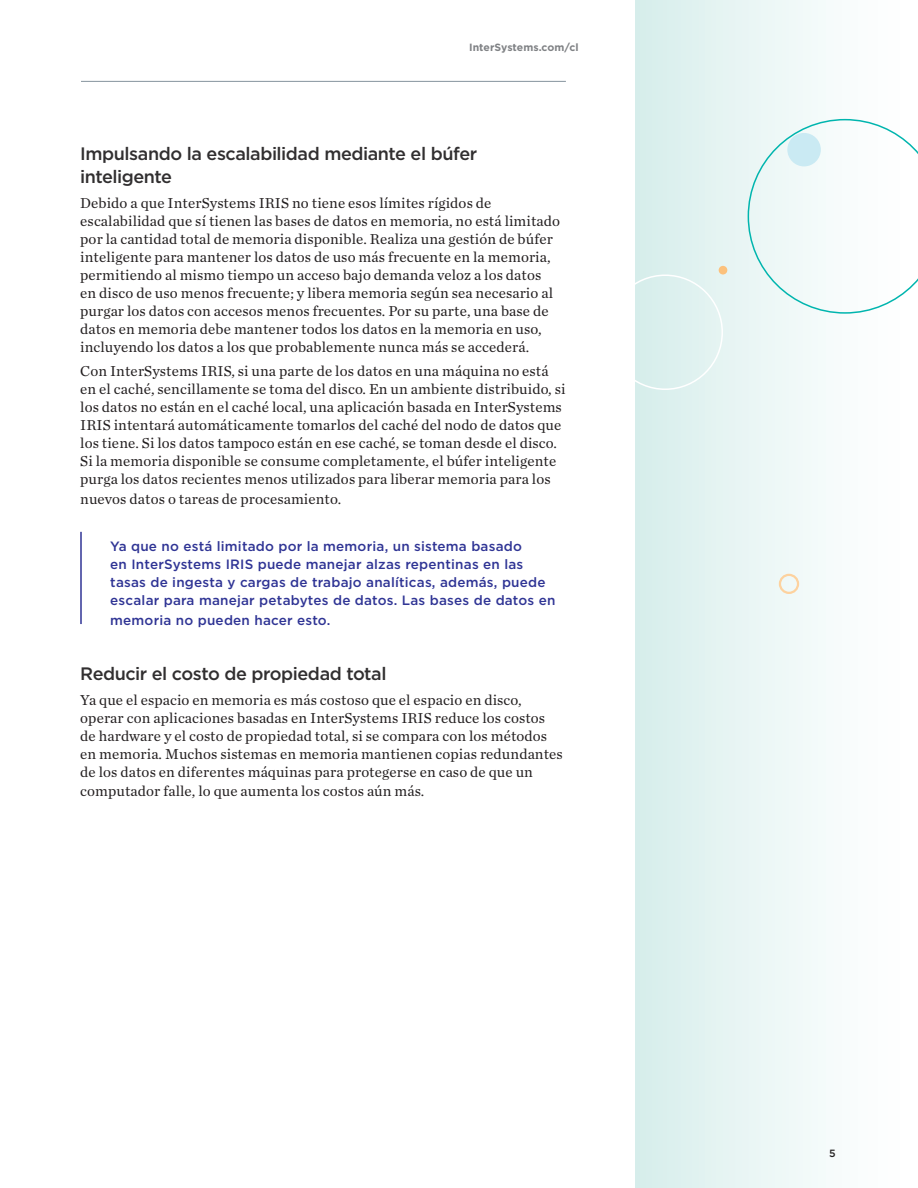
<style>
.page{position:relative;width:918px;height:1188px;background:#fff}
.page>*{position:absolute;margin:0;border:0;box-sizing:border-box;transform-origin:0 0}
.t1{font:500 18px/22.5px "Gotham";letter-spacing:-.025em;color:#312f30}
.t2{font:15px/18px "Chronicle Text G1";letter-spacing:.005em;color:#231f20}
.t3{font:500 13.5px/18px "Gotham";letter-spacing:.015em;color:#303595}
.t4{font:700 10.5px "Gotham";letter-spacing:.005em;color:#808285}
.t5{font:10.5px "Gotham";color:#3e3e3f}
.t6{font:500 10.5px "Gotham";color:#231f20}
</style>
<div class="page">
<div style="left:635px;top:0;width:283px;height:1188px;background:linear-gradient(to right,#d7eeec,#fff)"></div>
<svg style="left:748px;top:119px;width:170px;height:195px"></svg>
<div style="left:779px;top:574px;width:20px;height:20px;border:2px solid #fdd29f;border-radius:50%"></div>
<div style="left:719px;top:267px;width:8px;height:7px;background:#fcc17c;border-radius:50%"></div>
<div style="left:719px;top:266px;width:8px;height:8px;border:2px solid #fcc17c;border-radius:50%"></div>
<div style="left:787px;top:133px;width:34px;height:33px;background:#caeaf3;border-radius:50%"></div>
<div style="left:608px;top:274px;width:115px;height:116px;border:2px solid #fff;border-radius:50%"></div>
<hr style="left:81px;top:81px;width:485px;height:1px;background:#86939e">
<hr style="left:80px;top:532px;width:2px;height:92px;background:#303595">
<p class="t4" style="left:469px;top:40px;width:111px">InterSystems.com/cl</p>
<p class="t1" style="left:80px;top:143px;width:399px">Impulsando la escalabilidad mediante el búfer inteligente</p>
<p class="t2" style="left:80px;top:193px;width:481px">Debido a que InterSystems IRIS no tiene esos límites rígidos de escalabilidad que sí tienen las bases de datos en memoria, no está limitado por la cantidad total de memoria disponible. Realiza una gestión de búfer inteligente para mantener los datos de uso más frecuente en la memoria, permitiendo al mismo tiempo un acceso bajo demanda veloz a los datos en disco de uso menos frecuente; y libera memoria según sea necesario al purgar los datos con accesos menos frecuentes. Por su parte, una base de datos en memoria debe mantener todos los datos en la memoria en uso, incluyendo los datos a los que probablemente nunca más se accederá.</p>
<p class="t2" style="left:80px;top:362px;width:487px">Con InterSystems IRIS, si una parte de los datos en una máquina no está en el caché, sencillamente se toma del disco. En un ambiente distribuido, si los datos no están en el caché local, una aplicación basada en InterSystems IRIS intentará automáticamente tomarlos del caché del nodo de datos que los tiene. Si los datos tampoco están en ese caché, se toman desde el disco.<br>Si la memoria disponible se consume completamente, el búfer inteligente purga los datos recientes menos utilizados para liberar memoria para los</p>
<p class="t2" style="left:80px;top:489px;width:262px">nuevos datos o tareas de procesamiento.</p>
<p class="t3" style="left:110px;top:537px;width:447px">Ya que no está limitado por la memoria, un sistema basado<br>en InterSystems IRIS puede manejar alzas repentinas en las tasas de ingesta y cargas de trabajo analíticas, además, puede escalar para manejar petabytes de datos. Las bases de datos en</p>
<p class="t3" style="left:110px;top:611px;width:222px">memoria no pueden hacer esto.</p>
<p class="t1" style="left:80px;top:662px;width:308px">Reducir el costo de propiedad total</p>
<p class="t2" style="left:80px;top:690px;width:484px">Ya que el espacio en memoria es más costoso que el espacio en disco, operar con aplicaciones basadas en InterSystems IRIS reduce los costos de hardware y el costo de propiedad total, si se compara con los métodos en memoria. Muchos sistemas en memoria mantienen copias redundantes de los datos en diferentes máquinas para protegerse en caso de que un</p>
<p class="t2" style="left:80px;top:782px;width:346px">computador falle, lo que aumenta los costos aún más.</p>
<p class="t6" style="left:829px;top:1147px;width:8px">5</p>
<p class="t5" style="left:833px;top:1150px;width:8px">5</p>
</div>
